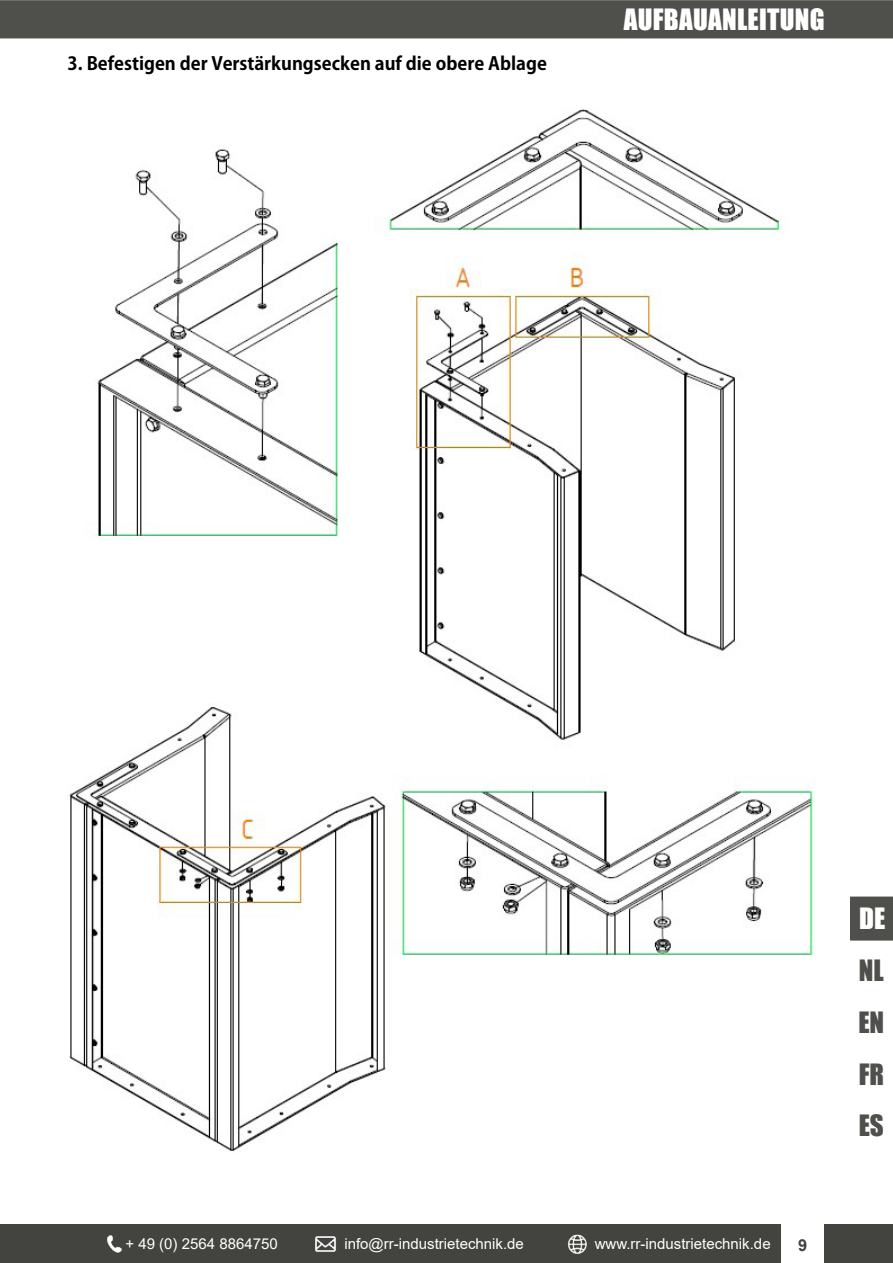
<style>
.page{position:relative;width:893px;height:1263px;background:#fff}
.page>*{position:absolute;margin:0;border:0;box-sizing:border-box;transform-origin:0 0}
.t1{font:27px "Impact";letter-spacing:.01em;color:#fff}
.t2{font:27px "Impact";color:#4f4f4c}
.t3{font:700 18px "Koz Go Pr 6 N";color:#000}
.t4{font:700 16.5px "Arial";color:#434340}
.t5{font:15px "Arial";color:#fff}
</style>
<div class="page">
<div style="left:0;top:0;width:893px;height:38px;background:#4f4f4c"></div>
<div style="left:0;top:1225px;width:893px;height:38px;background:#434340"></div>
<img style="left:100px;top:1224px;width:28px;height:29px">
<img style="left:312px;top:1224px;width:28px;height:28px">
<img style="left:567px;top:1234px;width:20px;height:20px">
<div style="left:781px;top:1221px;width:43px;height:42px;background:#fff"></div>
<div style="left:850px;top:896px;width:43px;height:44px;background:#4f4f4c"></div>
<img style="left:69px;top:109px;width:745px;height:1042px">
<p class="t3" style="left:68px;top:53px;width:481px">3. Befestigen der Verstärkungsecken auf die obere Ablage</p>
<p class="t1" style="left:624px;top:-1px;width:202px">AUFBAUANLEITUNG</p>
<p class="t5" style="left:126px;top:1233px;width:154px">+ 49 (0) 2564 8864750</p>
<p class="t5" style="left:344px;top:1233px;width:181px">info@rr-industrietechnik.de</p>
<p class="t5" style="left:595px;top:1233px;width:177px">www.rr-industrietechnik.de</p>
<p class="t4" style="left:798px;top:1233px;width:11px">9</p>
<p class="t1" style="left:859px;top:898px;width:28px">DE</p>
<p class="t2" style="left:859px;top:949px;width:26px">NL</p>
<p class="t2" style="left:858px;top:1001px;width:27px">EN</p>
<p class="t2" style="left:859px;top:1053px;width:27px">FR</p>
<p class="t2" style="left:859px;top:1104px;width:27px">ES</p>
</div>
